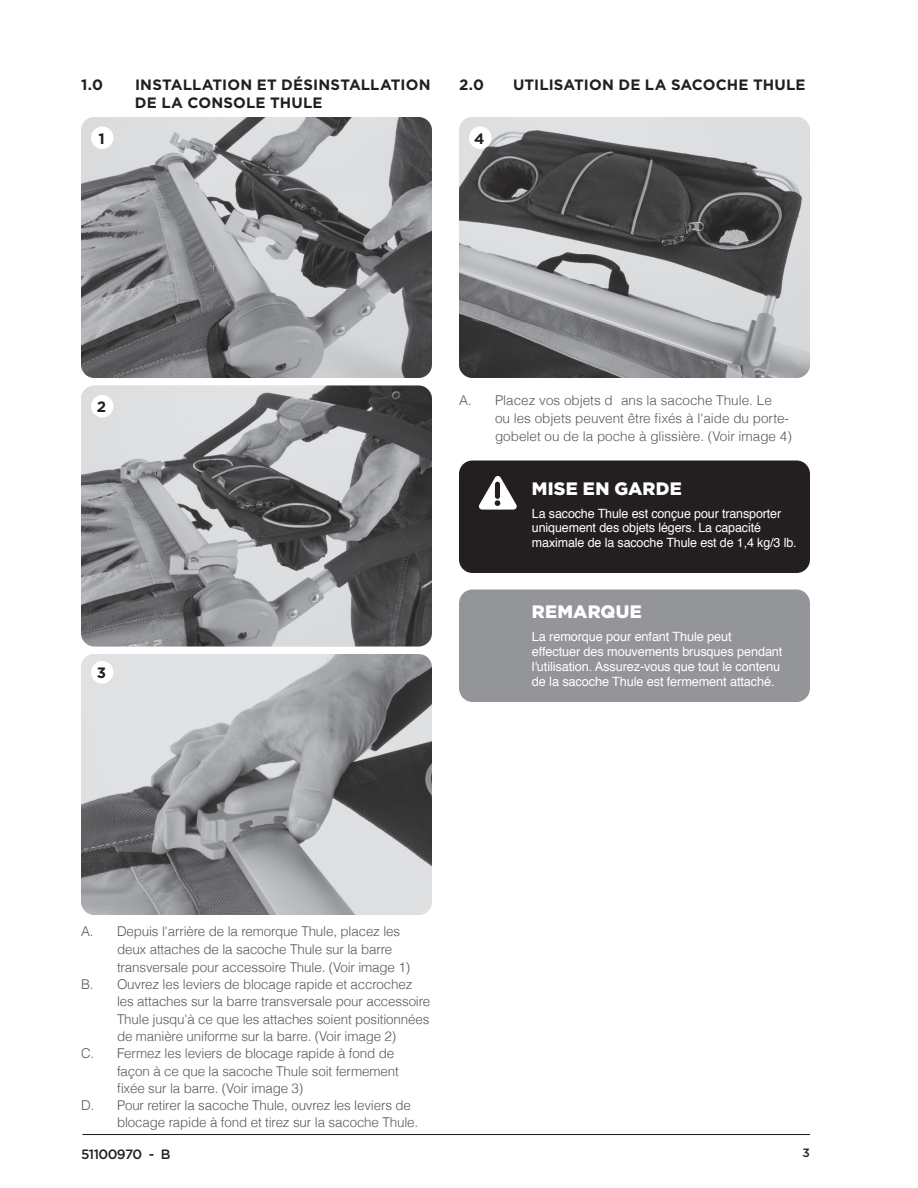
<style>
.page{position:relative;width:918px;height:1188px;background:#fff}
.page>*{position:absolute;margin:0;border:0;box-sizing:border-box;transform-origin:0 0}
.t1{font:900 18px "Gotham";letter-spacing:.01em;color:#fff}
.t2{font:700 15px "Gotham";letter-spacing:.01em;color:#231f20}
.t3{font:300 13.5px/18px "Helvetica";letter-spacing:-.01em;color:#57585a}
.t4{font:500 13.5px "Thule";letter-spacing:-.04em;color:#231f20}
.t5{font:12.75px/15px "Helvetica";letter-spacing:-.01em;color:#fff}
.t6{font:500 12px "Thule";color:#231f20}
</style>
<div class="page">
<hr style="left:82px;top:1134px;width:728px;height:1px;background:#231f20">
<img style="left:81px;top:386px;width:351px;height:260px">
<img style="left:81px;top:654px;width:351px;height:261px">
<div style="left:91px;top:395px;width:23px;height:23px;background:#fff;border-radius:50%"></div>
<div style="left:91px;top:661px;width:23px;height:23px;background:#fff;border-radius:50%"></div>
<img style="left:81px;top:117px;width:351px;height:261px">
<img style="left:459px;top:117px;width:351px;height:261px">
<div style="left:91px;top:127px;width:23px;height:22px;background:#fff;border-radius:50%"></div>
<div style="left:469px;top:127px;width:23px;height:22px;background:#fff;border-radius:50%"></div>
<div style="left:459px;top:460px;width:351px;height:113px;background:#231f20;border-radius:13px"></div>
<svg style="left:479px;top:476px;width:38px;height:34px"></svg>
<div style="left:459px;top:590px;width:351px;height:112px;background:#939598;border-radius:14px"></div>
<p class="t2" style="left:81px;top:76px;width:35px">1.0 I</p>
<p class="t2" style="left:140px;top:76px;width:43px">NSTALLA</p>
<p class="t2" style="left:213px;top:76px;width:148px">TION ET DÉSINSTALLA</p>
<p class="t2" style="left:391px;top:76px;width:41px">TION</p>
<p class="t2" style="left:135px;top:94px;width:189px">DE LA CONSOLE THULE</p>
<p class="t2" style="left:459px;top:76px;width:27px">2.0</p>
<p class="t2" style="left:513px;top:76px;width:292px">UTILISATION DE LA SACOCHE TH ULE</p>
<p class="t2" style="left:98px;top:130px;width:8px">1</p>
<p class="t2" style="left:474px;top:130px;width:12px">4</p>
<p class="t2" style="left:97px;top:398px;width:11px">2</p>
<p class="t2" style="left:97px;top:664px;width:11px">3</p>
<p class="t3" style="left:495px;top:391px;width:298px;text-indent:-36px">A. Placez vos objets d ans la sacoche Thule. Le<br>ou les objets peuvent être fixés à l'aide du porte&shy;gobelet ou de la poche à glissière. (Voir image 4)</p>
<h1 class="t1" style="left:532px;top:478px;width:151px">MISE EN GARDE</h1>
<p class="t5" style="left:532px;top:506px;width:266px">La sacoche Thule est conçue pour transporter uniquement des objets légers. La capacité maximale de la sacoche Thule est de 1,4 kg/3 lb.</p>
<h1 class="t1" style="left:532px;top:601px;width:111px">REMARQUE</h1>
<p class="t5" style="left:532px;top:629px;width:252px">La remorque pour enfant Thule peut effectuer des mouvements brusques pendant l'utilisation. Assurez-vous que tout le contenu de la sacoche Thule est fermement attaché.</p>
<p class="t3" style="left:81px;top:922px;width:321px">A. Depuis l'arrière de la remorque Thule, placez les</p>
<p class="t3" style="left:117px;top:940px;width:277px">deux attaches de la sacoche Thule sur la barre</p>
<p class="t3" style="left:117px;top:958px;width:295px">transversale pour accessoire Thule. (Voir image 1)</p>
<p class="t3" style="left:81px;top:975px;width:333px">B. Ouvrez les leviers de blocage rapide et accrochez</p>
<p class="t3" style="left:117px;top:993px;width:315px">les attaches sur la barre transversale pour accessoire</p>
<p class="t3" style="left:117px;top:1010px;width:314px">Thule jusqu'à ce que les attaches soient positionnées</p>
<p class="t3" style="left:117px;top:1027px;width:281px">de manière uniforme sur la barre. (Voir image 2)</p>
<p class="t3" style="left:81px;top:1044px;width:315px">C. Fermez les leviers de blocage rapide à fond de</p>
<p class="t3" style="left:117px;top:1062px;width:283px">façon à ce que la sacoche Thule soit fermement</p>
<p class="t3" style="left:117px;top:1079px;width:188px">fixée sur la barre. (Voir image 3)</p>
<p class="t3" style="left:81px;top:1096px;width:332px">D. Pour retirer la sacoche Thule, ouvrez les leviers de</p>
<p class="t3" style="left:117px;top:1113px;width:303px">blocage rapide à fond et tirez sur la sacoche Thule.</p>
<p class="t4" style="left:81px;top:1145px;width:91px">51100970 - B</p>
<p class="t6" style="left:803px;top:1145px;width:9px">3</p>
</div>
